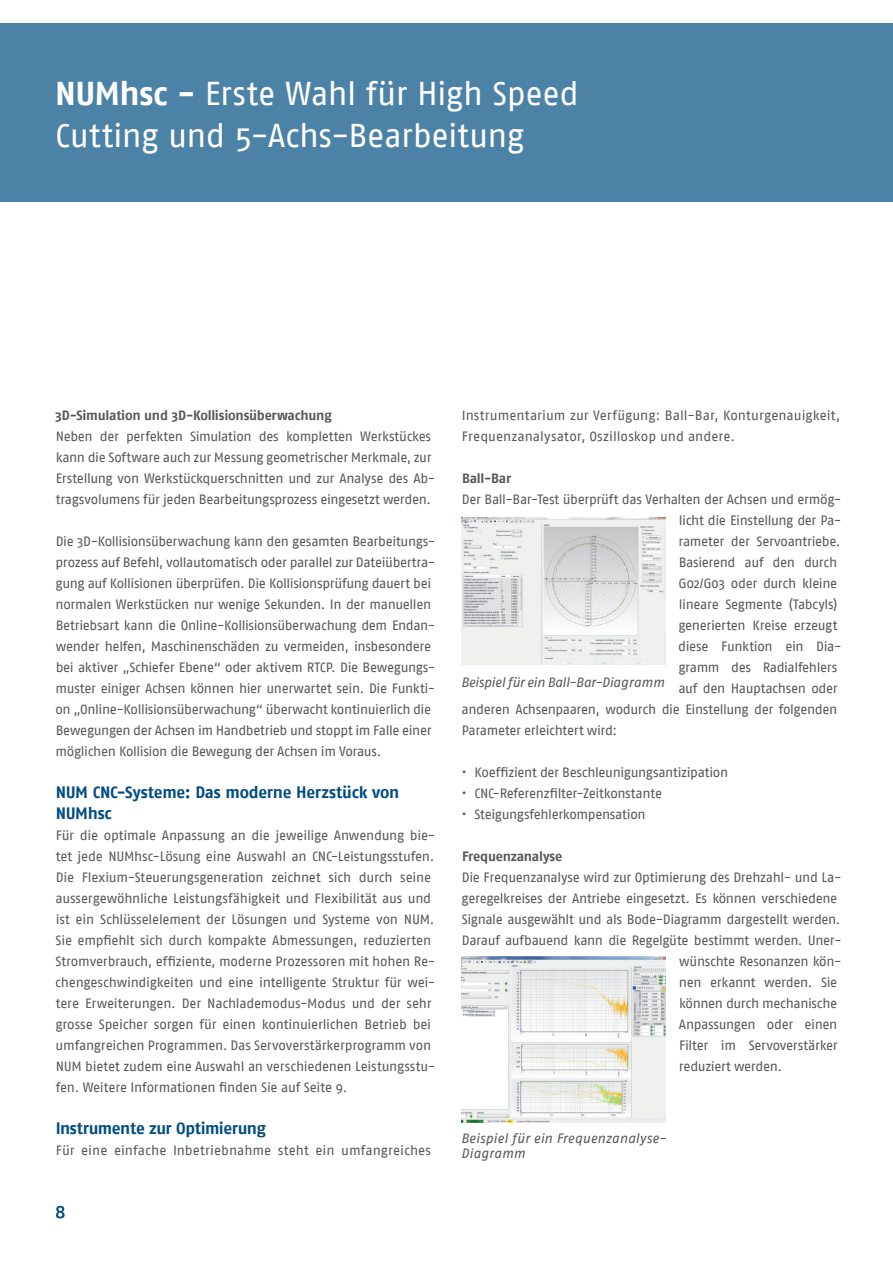
<style>
.page{position:relative;width:893px;height:1263px;background:#fff}
.page>*{position:absolute;margin:0;border:0;box-sizing:border-box;transform-origin:0 0}
.t1{font:33px/42px "Fago No";letter-spacing:-.015em;color:#fff}
.t2{font:18px "Fago No";color:#004c82}
.t3{font:700 16.5px/21px "Fago No";letter-spacing:-.02em;color:#004c82}
.t4{font:13.5px/21px "Fago No";letter-spacing:-.02em;color:#57585a}
.t5{font:13.5px/21px "Fago No";color:#57585a}
.t6{font:700 13.5px "Fago No";letter-spacing:-.02em;color:#57585a}
.t7{font:italic 13.5px/15px "Fago No";color:#57585a}
.t8{font:italic 13.5px "Fago No";letter-spacing:-.025em;color:#57585a}
.s1{font-weight:700}
</style>
<div class="page">
<div style="left:0;top:23px;width:893px;height:179px;background:#4d82a7"></div>
<img style="left:461px;top:517px;width:204px;height:147px">
<img style="left:462px;top:956px;width:204px;height:167px">
<h1 class="t1" style="left:55px;top:72px;width:525px"><span class="s1">NUMhsc -</span> Erste Wahl für High Speed<br>Cutting und 5-Achs-Bearbeitung</h1>
<p class="t6" style="left:55px;top:407px;width:278px">3D-Simulation und 3D-Kollisionsüberwachung</p>
<p class="t4" style="left:56px;top:426px;width:381px">Neben der perfekten Simulation des kompletten Werkstückes kann die Software auch zur Messung geometrischer Merkmale, zur Erstellung von Werkstückquerschnitten und zur Analyse des Ab&shy;tragsvolumens für jeden Bearbeitungsprozess eingesetzt werden.</p>
<p class="t4" style="left:55px;top:531px;width:381px">Die 3D-Kollisionsüberwachung kann den gesamten Bearbeitungs&shy;prozess auf Befehl, vollautomatisch oder parallel zur Dateiübertra&shy;gung auf Kollisionen überprüfen. Die Kollisionsprüfung dauert bei normalen Werkstücken nur wenige Sekunden. In der manuellen Betriebsart kann die Online-Kollisionsüberwachung dem Endan&shy;wender helfen, Maschinenschäden zu vermeiden, insbesondere bei aktiver „Schiefer Ebene“ oder aktivem RTCP. Die Bewegungs&shy;muster einiger Achsen können hier unerwartet sein. Die Funkti&shy;on „Online-Kollisionsüberwachung“ überwacht kontinuierlich die Bewegungen der Achsen im Handbetrieb und stoppt im Falle einer möglichen Kollision die Bewegung der Achsen im Voraus.</p>
<p class="t3" style="left:56px;top:782px;width:345px">NUM CNC-Systeme: Das moderne Herzstück von<br>NUMhsc</p>
<p class="t4" style="left:55px;top:825px;width:382px">Für die optimale Anpassung an die jeweilige Anwendung bie&shy;tet jede NUMhsc-Lösung eine Auswahl an CNC-Leistungsstufen.<br>Die Flexium-Steuerungsgeneration zeichnet sich durch seine aussergewöhnliche Leistungsfähigkeit und Flexibilität aus und ist ein Schlüsselelement der Lösungen und Systeme von NUM.<br>Sie empfiehlt sich durch kompakte Abmessungen, reduzierten Stromverbrauch, effiziente, moderne Prozessoren mit hohen Re&shy;chengeschwindigkeiten und eine intelligente Struktur für wei&shy;tere Erweiterungen. Der Nachlademodus-Modus und der sehr grosse Speicher sorgen für einen kontinuierlichen Betrieb bei umfangreichen Programmen. Das Servoverstärkerprogramm von NUM bietet zudem eine Auswahl an verschiedenen Leistungsstu&shy;fen. Weitere Informationen finden Sie auf Seite 9.</p>
<p class="t3" style="left:56px;top:1118px;width:212px">Instrumente zur Optimierung</p>
<p class="t5" style="left:56px;top:1140px;width:377px">Für eine einfache Inbetriebnahme steht ein umfangreiches</p>
<h2 class="t2" style="left:55px;top:1202px;width:12px">8</h2>
<p class="t5" style="left:462px;top:405px;width:380px">Instrumentarium zur Verfügung: Ball-Bar, Konturgenauigkeit,<br>Frequenzanalysator, Oszilloskop und andere.</p>
<p class="t6" style="left:462px;top:470px;width:51px">Ball-Bar</p>
<p class="t4" style="left:462px;top:489px;width:381px">Der Ball-Bar-Test überprüft das Verhalten der Achsen und ermög-</p>
<p class="t4" style="left:679px;top:510px;width:164px">licht die Einstellung der Pa-</p>
<p class="t4" style="left:678px;top:531px;width:163px">rameter der Servoantriebe.</p>
<p class="t4" style="left:679px;top:552px;width:160px">Basierend auf den durch</p>
<p class="t4" style="left:678px;top:573px;width:160px">G02/G03 oder durch kleine</p>
<p class="t4" style="left:679px;top:594px;width:160px">lineare Segmente (Tabcyls)</p>
<p class="t4" style="left:678px;top:615px;width:160px">generierten Kreise erzeugt</p>
<p class="t4" style="left:678px;top:636px;width:165px">diese Funktion ein Dia-</p>
<p class="t4" style="left:678px;top:657px;width:160px">gramm des Radialfehlers</p>
<p class="t4" style="left:678px;top:678px;width:161px">auf den Hauptachsen oder</p>
<p class="t4" style="left:461px;top:699px;width:377px">anderen Achsenpaaren, wodurch die Einstellung der folgenden</p>
<p class="t4" style="left:462px;top:720px;width:157px">Parameter erleichtert wird:</p>
<p class="t4" style="left:461px;top:762px;width:268px">• Koeffizient der Beschleunigungsantizipation</p>
<p class="t4" style="left:461px;top:783px;width:202px">• CNC-Referenzfilter-Zeitkonstante</p>
<p class="t4" style="left:461px;top:804px;width:186px">• Steigungsfehlerkompensation</p>
<p class="t6" style="left:462px;top:848px;width:102px">Frequenzanalyse</p>
<p class="t4" style="left:462px;top:867px;width:381px">Die Frequenzanalyse wird zur Optimierung des Drehzahl- und La-</p>
<p class="t4" style="left:462px;top:888px;width:377px">geregelkreises der Antriebe eingesetzt. Es können verschiedene</p>
<p class="t4" style="left:462px;top:909px;width:380px">Signale ausgewählt und als Bode-Diagramm dargestellt werden.</p>
<p class="t4" style="left:462px;top:930px;width:381px">Darauf aufbauend kann die Regelgüte bestimmt werden. Uner-</p>
<p class="t4" style="left:679px;top:951px;width:164px">wünschte Resonanzen kön-</p>
<p class="t4" style="left:679px;top:972px;width:160px">nen erkannt werden. Sie</p>
<p class="t4" style="left:679px;top:993px;width:160px">können durch mechanische</p>
<p class="t4" style="left:679px;top:1014px;width:160px">Anpassungen oder einen</p>
<p class="t4" style="left:679px;top:1035px;width:160px">Filter im Servoverstärker</p>
<p class="t4" style="left:679px;top:1056px;width:105px">reduziert werden.</p>
<p class="t8" style="left:461px;top:675px;width:205px">Beispiel für ein Ball-Bar-Diagramm</p>
<p class="t7" style="left:461px;top:1130px;width:207px">Beispiel für ein Frequenzanalyse-<br>Diagramm</p>
</div>
